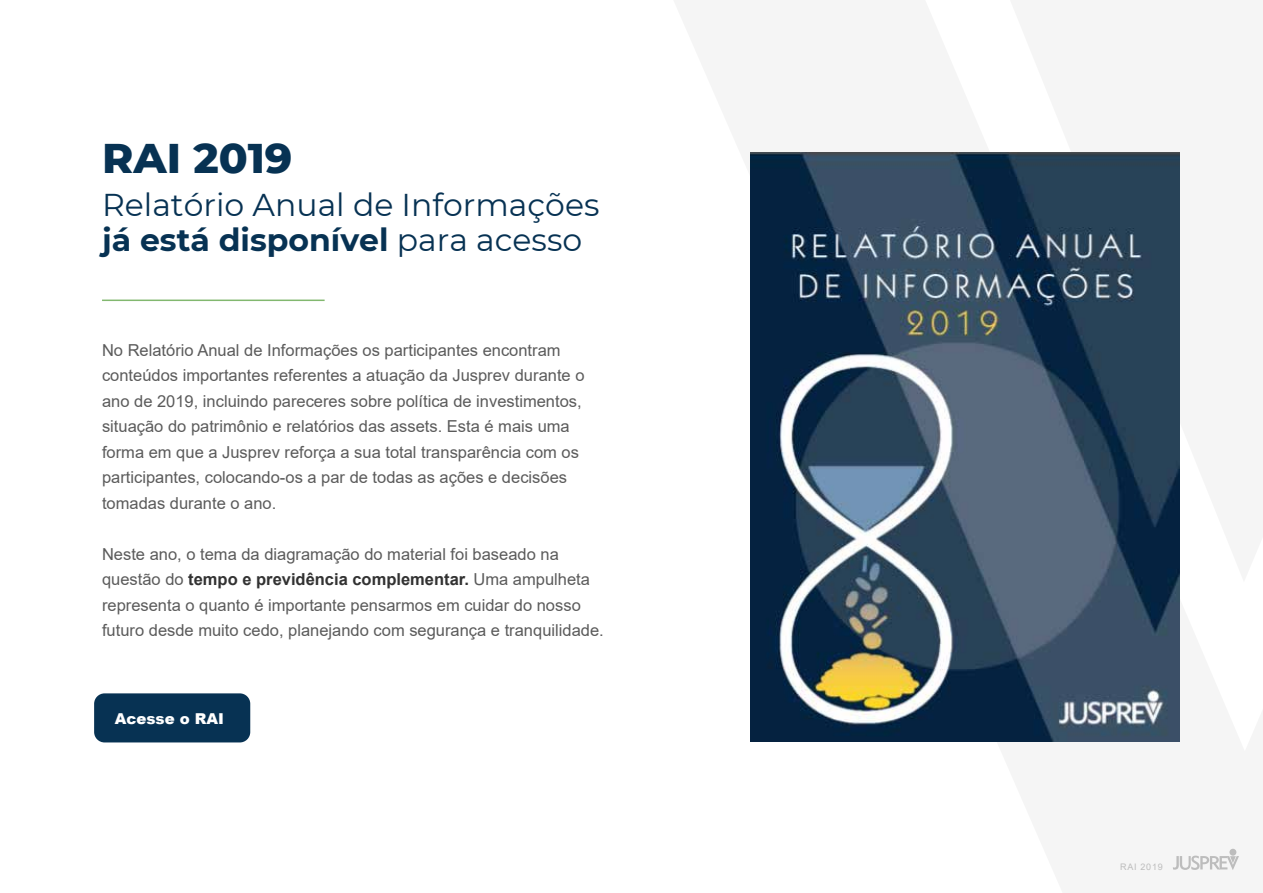
<style>
.page{position:relative;width:1263px;height:893px;background:#fff}
.page>*{position:absolute;margin:0;border:0;box-sizing:border-box;transform-origin:0 0}
.t1{font:800 42.3px "Montserrat";color:#073253}
.t2{font:31.5px/35.8px "Montserrat";color:#073253}
.t3{font:16.5px/25.5px "Arial";color:#5b5b5b}
.t4{font:900 15px "Arial";color:#fff}
.t5{font:9px "Arial";letter-spacing:.08em;color:#bdbdbd}
.s1{font-weight:700}
.s2{font-weight:700;color:#323232}
</style>
<div class="page">
<hr style="left:102px;top:300px;width:223px;height:1px;background:#82b86f">
<div style="left:1229px;top:849px;width:7px;height:7px;background:#bdbdbd;border-radius:50%"></div>
<svg style="left:1173px;top:856px;width:66px;height:14px"></svg>
<img style="left:751px;top:152px;width:429px;height:589px">
<div style="left:94px;top:693px;width:156px;height:49px;background:#073253;border-radius:10px"></div>
<h1 class="t1" style="left:102px;top:127px;width:192px">RAI 2019</h1>
<h2 class="t2" style="left:102px;top:185px;width:499px">Relatório Anual de Informações <span class="s1">já está disponível</span> para acesso</h2>
<p class="t3" style="left:102px;top:337px;width:484px">No Relatório Anual de Informações os participantes encontram conteúdos importantes referentes a atuação da Jusprev durante o ano de 2019, incluindo pareceres sobre política de investimentos, situação do patrimônio e relatórios das assets. Esta é mais uma forma em que a Jusprev reforça a sua total transparência com os participantes, colocando-os a par de todas as ações e decisões tomadas durante o ano.</p>
<p class="t3" style="left:102px;top:541px;width:503px">Neste ano, o tema da diagramação do material foi baseado na questão do <span class="s2">tempo e previdência complementar.</span> Uma ampulheta representa o quanto é importante pensarmos em cuidar do nosso futuro desde muito cedo, planejando com segurança e tranquilidade.</p>
<p class="t4" style="left:115px;top:708px;width:111px">Acesse o RAI</p>
<p class="t5" style="left:1120px;top:861px;width:44px">RAI 2019</p>
</div>
